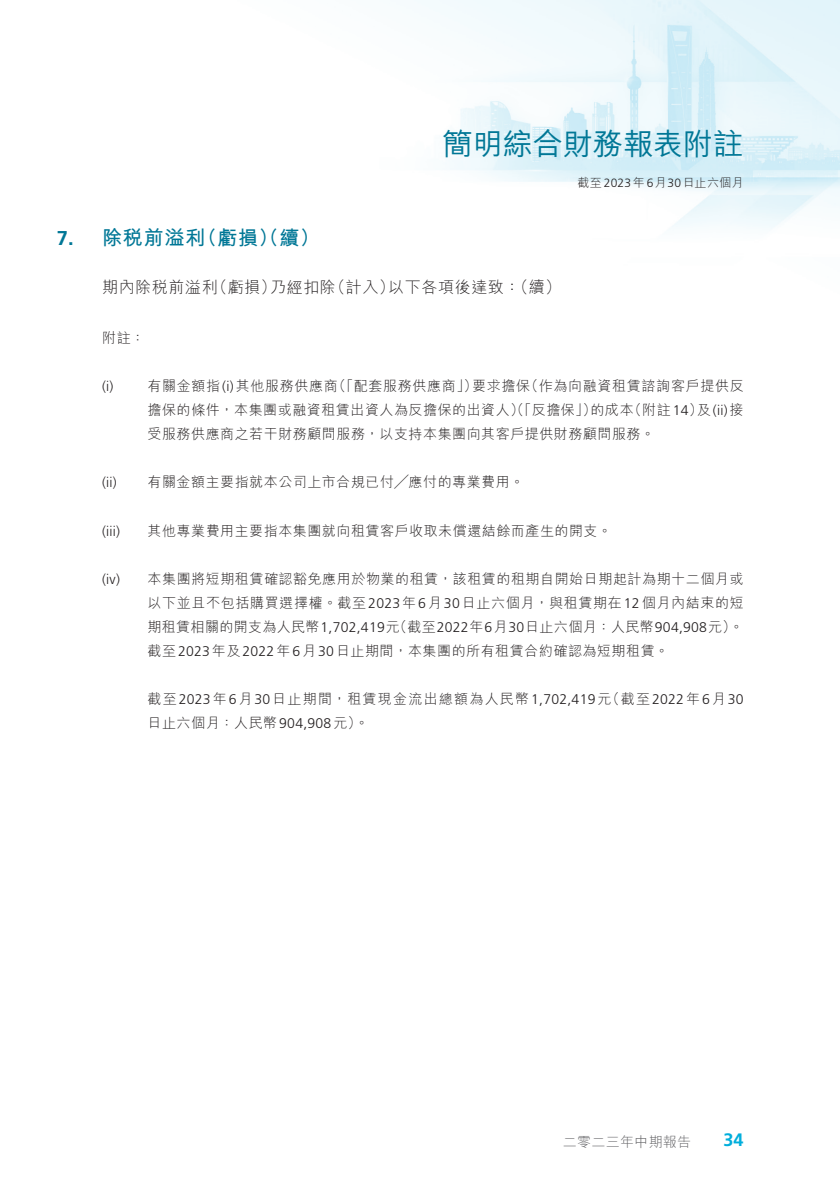
<style>
.page{position:relative;width:840px;height:1191px;background:#fff}
.page>*{position:absolute;margin:0;border:0;box-sizing:border-box;transform-origin:0 0}
.t1{font:500 30px "M Hei HK";letter-spacing:-.005em;color:#007796}
._01_H1{font:700 20px "M Hei HK";letter-spacing:.035em;color:#007796}
.t2{font:700 18px "Frutiger LT Std";color:#00aedc}
._00_txt{font:300 16px "M Hei HK";letter-spacing:.035em;color:#231f20}
._06_Notes{font:300 14px/24px "M Hei HK";letter-spacing:.035em;color:#231f20;text-align:justify}
._06_Notes-2{font:300 14px/24px "M Hei HK";letter-spacing:.09em;color:#231f20}
.t3{font:300 14px "M Hei HK";letter-spacing:.02em;color:#636366}
._06_Notes-3{font:300 14px "Frutiger LT Std";color:#231f20}
.t4{font:300 12px "M Hei HK";letter-spacing:.025em;color:#231f20}
.s1{font-family:"Frutiger LT Std"}
</style>
<div class="page">
<img style="left:414px;top:0;width:425px;height:229px">
<h1 class="t1" style="left:442px;top:122px;width:302px">簡明綜合財務報表附註</h1>
<p class="t4" style="left:577px;top:176px;width:168px">截至 <span class="s1">2023</span>年<span class="s1">6</span>月<span class="s1">30</span>日止六個月</p>
<p class="_01_H1" style="left:57px;top:223px;width:264px"><span class="s1">7.</span> 除稅前溢利（虧損）（續）</p>
<p class="_00_txt" style="left:102px;top:279px;width:460px">期內除稅前溢利（虧損）乃經扣除（計入）以下各項後達致：（續）</p>
<p class="_06_Notes" style="left:102px;top:326px;width:44px">附註：</p>
<p class="_06_Notes-3" style="left:102px;top:379px;width:13px">(i)</p>
<p class="_06_Notes" style="left:147px;top:374px;width:597px">有關金額指<span class="s1">(i)</span>其他服務供應商（「配套服務供應商」）要求擔保（作為向融資租賃諮詢客戶提供反擔保的條件，本集團或融資租賃出資人為反擔保的出資人）（「反擔保」）的成本（附註<span class="s1">14</span>）及<span class="s1">(ii)</span>接受服務供應商之若干財務顧問服務，以支持本集團向其客戶提供財務顧問服務。</p>
<p class="_06_Notes" style="left:102px;top:470px;width:423px"><span class="s1">(ii)</span> 有關金額主要指就本公司上市合規已付╱應付的專業費用。</p>
<p class="_06_Notes-3" style="left:102px;top:523px;width:20px">(iii)</p>
<p class="_06_Notes" style="left:147px;top:518px;width:465px">其他專業費用主要指本集團就向租賃客戶收取未償還結餘而產生的開支。</p>
<p class="_06_Notes" style="left:147px;top:566px;width:597px;text-indent:-45px"><span class="s1">(iv)</span> 本集團將短期租賃確認豁免應用於物業的租賃，該租賃的租期自開始日期起計為期十二個月或以下並且不包括購買選擇權。截至<span class="s1">2023</span>年<span class="s1">6</span>月<span class="s1">30</span>日止六個月，與租賃期在<span class="s1">12</span>個月內結束的短期租賃相關的開支為人民幣<span class="s1">1,702,419</span>元（截至<span class="s1">2022</span>年<span class="s1">6</span>月<span class="s1">30</span>日止六個月：人民幣<span class="s1">904,908</span>元）。截至<span class="s1">2023</span>年及<span class="s1">2022</span>年<span class="s1">6</span>月<span class="s1">30</span>日止期間，本集團的所有租賃合約確認為短期租賃。</p>
<p class="_06_Notes-2" style="left:147px;top:686px;width:597px">截至<span class="s1">2023</span>年<span class="s1">6</span>月<span class="s1">30</span>日止期間，租賃現金流出總額為人民幣<span class="s1">1,702,419</span>元（截至<span class="s1">2022</span>年<span class="s1">6</span>月<span class="s1">30</span>日止六個月：人民幣<span class="s1">904,908</span>元）。</p>
<p class="t3" style="left:562px;top:1134px;width:130px">二零二三年中期報告</p>
<p class="t2" style="left:723px;top:1129px;width:22px">34</p>
</div>
